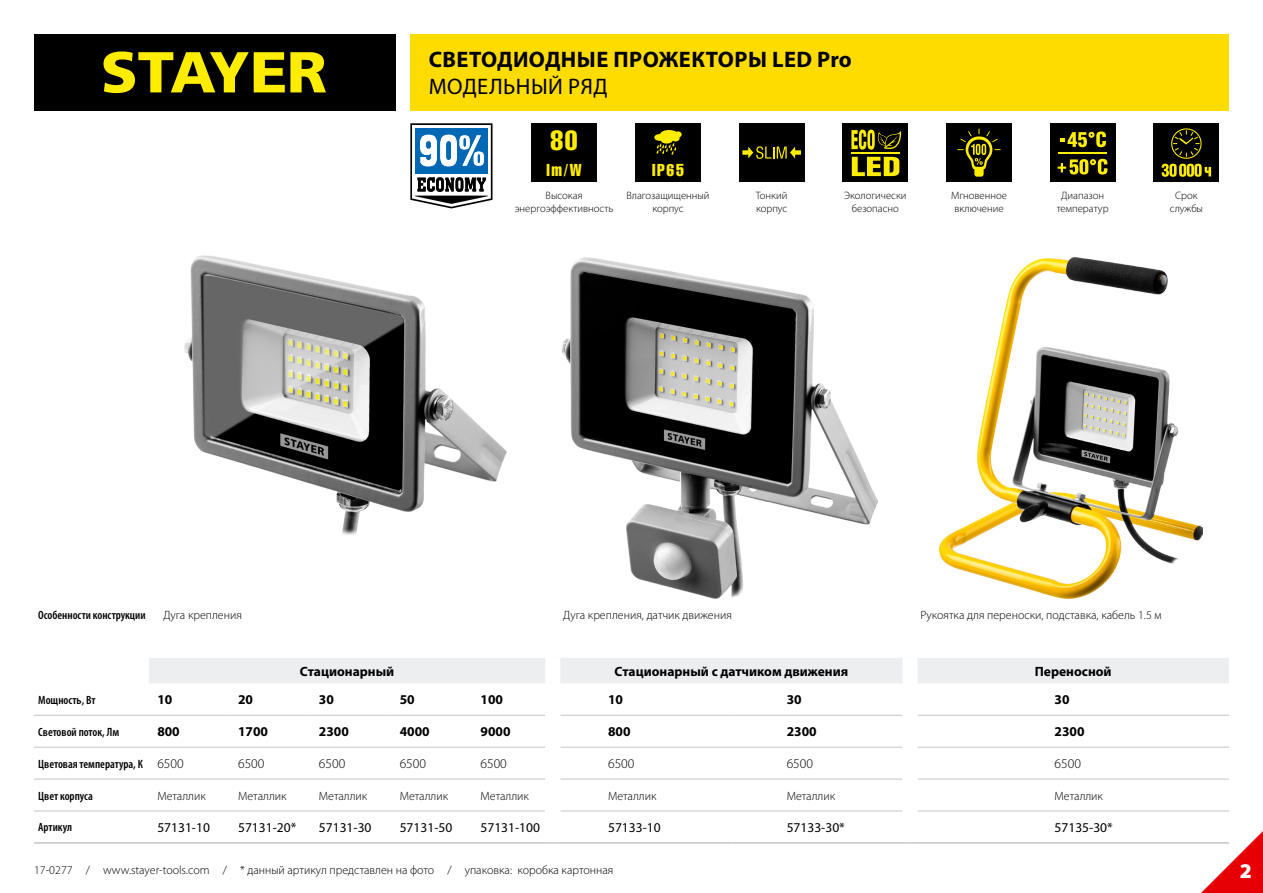
<style>
.page{position:relative;width:1263px;height:893px;background:#fff}
.page>*{position:absolute;margin:0;border:0;box-sizing:border-box;transform-origin:0 0}
.t1{font:27.6px "AG Letterica Compressed";color:#ffed00}
.t2{font:700 22.5px "Myriad Pro";letter-spacing:.02em;color:#000}
.t3{font:22.5px "Myriad Pro";letter-spacing:.02em;color:#000}
.t4{font:900 21px "Myriad Pro";color:#fff}
.t5{font:16.8px "AG Letterica Compressed";letter-spacing:.1em;color:#ffed00}
.t6{font:700 13.5px "Myriad Pro";color:#000}
.t7{font:13.5px "Myriad Pro";color:#000}
.t8{font:300 13.5px "Myriad Pro";color:#000}
.t9{font:300 12px "Myriad Pro";color:#000}
.t10{font:600 condensed 12px "Myriad Pro";color:#000}
.t11{font:300 10.65px/12.9px "Myriad Pro";color:#000;text-align:center}
.s1{font-weight:300;font-stretch:normal;font-size:13.5px}
</style>
<div class="page">
<div style="left:410px;top:34px;width:819px;height:77px;background:#ffdc00"></div>
<svg style="left:1201px;top:831px;width:62px;height:62px"></svg>
<div style="left:149px;top:658px;width:1080px;height:25px;background:#edeeef"></div>
<hr style="left:34px;top:715px;width:115px;height:1px;background:#c3c5c8">
<hr style="left:149px;top:715px;width:81px;height:1px;background:#c3c5c8">
<hr style="left:230px;top:715px;width:80px;height:1px;background:#c3c5c8">
<hr style="left:310px;top:715px;width:81px;height:1px;background:#c3c5c8">
<hr style="left:391px;top:715px;width:81px;height:1px;background:#c3c5c8">
<hr style="left:472px;top:715px;width:73px;height:1px;background:#c3c5c8">
<hr style="left:560px;top:715px;width:171px;height:1px;background:#c3c5c8">
<hr style="left:731px;top:715px;width:171px;height:1px;background:#c3c5c8">
<hr style="left:917px;top:715px;width:312px;height:1px;background:#c3c5c8">
<hr style="left:34px;top:747px;width:115px;height:1px;background:#c3c5c8">
<hr style="left:149px;top:747px;width:81px;height:1px;background:#c3c5c8">
<hr style="left:230px;top:747px;width:80px;height:1px;background:#c3c5c8">
<hr style="left:310px;top:747px;width:81px;height:1px;background:#c3c5c8">
<hr style="left:391px;top:747px;width:81px;height:1px;background:#c3c5c8">
<hr style="left:472px;top:747px;width:73px;height:1px;background:#c3c5c8">
<hr style="left:560px;top:747px;width:171px;height:1px;background:#c3c5c8">
<hr style="left:731px;top:747px;width:171px;height:1px;background:#c3c5c8">
<hr style="left:917px;top:747px;width:312px;height:1px;background:#c3c5c8">
<hr style="left:34px;top:779px;width:115px;height:1px;background:#c3c5c8">
<hr style="left:149px;top:779px;width:81px;height:1px;background:#c3c5c8">
<hr style="left:34px;top:811px;width:115px;height:1px;background:#c3c5c8">
<hr style="left:149px;top:811px;width:81px;height:1px;background:#c3c5c8">
<hr style="left:230px;top:779px;width:80px;height:1px;background:#c3c5c8">
<hr style="left:310px;top:779px;width:81px;height:1px;background:#c3c5c8">
<hr style="left:391px;top:779px;width:81px;height:1px;background:#c3c5c8">
<hr style="left:472px;top:779px;width:73px;height:1px;background:#c3c5c8">
<hr style="left:560px;top:779px;width:171px;height:1px;background:#c3c5c8">
<hr style="left:731px;top:779px;width:171px;height:1px;background:#c3c5c8">
<hr style="left:917px;top:779px;width:312px;height:1px;background:#c3c5c8">
<hr style="left:230px;top:811px;width:80px;height:1px;background:#c3c5c8">
<hr style="left:310px;top:811px;width:81px;height:1px;background:#c3c5c8">
<hr style="left:391px;top:811px;width:81px;height:1px;background:#c3c5c8">
<hr style="left:472px;top:811px;width:73px;height:1px;background:#c3c5c8">
<hr style="left:560px;top:811px;width:171px;height:1px;background:#c3c5c8">
<hr style="left:731px;top:811px;width:171px;height:1px;background:#c3c5c8">
<hr style="left:917px;top:811px;width:312px;height:1px;background:#c3c5c8">
<hr style="left:34px;top:842px;width:115px;height:2px;background:#c3c5c8">
<hr style="left:149px;top:842px;width:81px;height:2px;background:#c3c5c8">
<hr style="left:230px;top:842px;width:80px;height:2px;background:#c3c5c8">
<hr style="left:310px;top:842px;width:81px;height:2px;background:#c3c5c8">
<hr style="left:391px;top:842px;width:81px;height:2px;background:#c3c5c8">
<hr style="left:472px;top:842px;width:81px;height:2px;background:#c3c5c8">
<hr style="left:553px;top:842px;width:178px;height:2px;background:#c3c5c8">
<hr style="left:731px;top:842px;width:179px;height:2px;background:#c3c5c8">
<hr style="left:910px;top:842px;width:319px;height:2px;background:#c3c5c8">
<div style="left:545px;top:658px;width:15px;height:25px;background:#fff"></div>
<div style="left:902px;top:658px;width:15px;height:25px;background:#fff"></div>
<img style="left:184px;top:256px;width:322px;height:279px">
<img style="left:561px;top:257px;width:316px;height:342px">
<img style="left:940px;top:257px;width:262px;height:342px">
<svg style="left:410px;top:123px;width:83px;height:86px"></svg>
<div style="left:843px;top:123px;width:65px;height:59px;background:#000"></div>
<svg style="left:852px;top:157px;width:47px;height:19px"></svg>
<svg style="left:851px;top:129px;width:50px;height:21px"></svg>
<hr style="left:851px;top:152px;width:48px;height:1px;background:#ffed00">
<div style="left:946px;top:123px;width:65px;height:59px;background:#000"></div>
<svg style="left:957px;top:129px;width:43px;height:48px"></svg>
<div style="left:1050px;top:123px;width:65px;height:59px;background:#000"></div>
<svg style="left:1058px;top:159px;width:49px;height:16px"></svg>
<svg style="left:1060px;top:131px;width:46px;height:16px"></svg>
<hr style="left:1058px;top:152px;width:49px;height:1px;background:#ffed00">
<div style="left:1154px;top:123px;width:65px;height:59px;background:#000"></div>
<svg style="left:1162px;top:128px;width:49px;height:49px"></svg>
<div style="left:739px;top:123px;width:65px;height:59px;background:#000"></div>
<svg style="left:742px;top:146px;width:59px;height:13px"></svg>
<div style="left:531px;top:123px;width:66px;height:59px;background:#000"></div>
<div style="left:635px;top:123px;width:65px;height:59px;background:#000"></div>
<svg style="left:654px;top:130px;width:28px;height:25px"></svg>
<div style="left:34px;top:34px;width:361px;height:77px;background:#000"></div>
<svg style="left:104px;top:51px;width:222px;height:42px"></svg>
<h2 class="t2" style="left:429px;top:45px;width:425px">СВЕТОДИОДНЫЕ ПРОЖЕКТОРЫ LED Pro</h2>
<h2 class="t3" style="left:429px;top:73px;width:180px">МОДЕЛЬНЫЙ РЯД</h2>
<h1 class="t1" style="left:551px;top:126px;width:28px">80</h1>
<h3 class="t5" style="left:546px;top:161px;width:37px">lm/W</h3>
<p class="t11" style="left:515px;top:189px;width:100px">Высокая энергоэффективность</p>
<h3 class="t5" style="left:652px;top:161px;width:33px">IP65</h3>
<p class="t11" style="left:626px;top:189px;width:85px">Влагозащищенный корпус</p>
<p class="t11" style="left:756px;top:189px;width:33px;text-align:left">Тонкий корпус</p>
<p class="t11" style="left:844px;top:189px;width:64px">Экологически безопасно</p>
<p class="t11" style="left:951px;top:189px;width:57px">Мгновенное включение</p>
<p class="t11" style="left:1057px;top:189px;width:53px">Диапазон температур</p>
<p class="t11" style="left:1170px;top:189px;width:35px">Срок службы</p>
<p class="t10" style="left:38px;top:609px;width:109px">Особенности конструкции</p>
<p class="t9" style="left:163px;top:608px;width:80px">Дуга крепления</p>
<p class="t9" style="left:563px;top:608px;width:170px">Дуга крепления, датчик движения</p>
<p class="t9" style="left:920px;top:608px;width:243px">Рукоятка для переноски, подставка, кабель 1.5 м</p>
<p class="t6" style="left:300px;top:662px;width:96px">Cтационарный</p>
<p class="t6" style="left:614px;top:662px;width:235px">Cтационарный с датчиком движения</p>
<p class="t6" style="left:1035px;top:662px;width:78px">Переносной</p>
<p class="t10" style="left:38px;top:693px;width:59px">Мощность, Вт</p>
<p class="t6" style="left:157px;top:691px;width:16px">10</p>
<p class="t6" style="left:238px;top:691px;width:16px">20</p>
<p class="t6" style="left:319px;top:691px;width:16px">30</p>
<p class="t6" style="left:400px;top:691px;width:16px">50</p>
<p class="t6" style="left:480px;top:691px;width:24px">100</p>
<p class="t6" style="left:608px;top:691px;width:16px">10</p>
<p class="t6" style="left:787px;top:691px;width:16px">30</p>
<p class="t6" style="left:1054px;top:691px;width:16px">30</p>
<p class="t10" style="left:38px;top:725px;width:82px">Световой поток, Лм</p>
<p class="t6" style="left:157px;top:723px;width:24px">800</p>
<p class="t6" style="left:238px;top:723px;width:31px">1700</p>
<p class="t6" style="left:319px;top:723px;width:31px">2300</p>
<p class="t6" style="left:400px;top:723px;width:31px">4000</p>
<p class="t6" style="left:480px;top:723px;width:31px">9000</p>
<p class="t6" style="left:608px;top:723px;width:24px">800</p>
<p class="t6" style="left:787px;top:723px;width:31px">2300</p>
<p class="t6" style="left:1054px;top:723px;width:31px">2300</p>
<p class="t10" style="left:38px;top:757px;width:147px">Цветовая температура, К <span class="s1">6500</span></p>
<p class="t8" style="left:238px;top:755px;width:28px">6500</p>
<p class="t8" style="left:319px;top:755px;width:28px">6500</p>
<p class="t8" style="left:400px;top:755px;width:28px">6500</p>
<p class="t8" style="left:480px;top:755px;width:28px">6500</p>
<p class="t8" style="left:608px;top:755px;width:28px">6500</p>
<p class="t8" style="left:787px;top:755px;width:28px">6500</p>
<p class="t8" style="left:1054px;top:755px;width:28px">6500</p>
<p class="t10" style="left:38px;top:789px;width:56px">Цвет корпуса</p>
<p class="t9" style="left:157px;top:788px;width:50px">Металлик</p>
<p class="t9" style="left:238px;top:788px;width:50px">Металлик</p>
<p class="t9" style="left:319px;top:788px;width:50px">Металлик</p>
<p class="t9" style="left:400px;top:788px;width:50px">Металлик</p>
<p class="t9" style="left:480px;top:788px;width:50px">Металлик</p>
<p class="t9" style="left:608px;top:788px;width:50px">Металлик</p>
<p class="t9" style="left:787px;top:788px;width:50px">Металлик</p>
<p class="t9" style="left:1054px;top:788px;width:50px">Металлик</p>
<p class="t10" style="left:38px;top:821px;width:35px">Артикул</p>
<p class="t7" style="left:157px;top:819px;width:54px">57131-10</p>
<p class="t7" style="left:238px;top:819px;width:60px">57131-20*</p>
<p class="t7" style="left:319px;top:819px;width:54px">57131-30</p>
<p class="t7" style="left:400px;top:819px;width:54px">57131-50</p>
<p class="t7" style="left:480px;top:819px;width:61px">57131-100</p>
<p class="t7" style="left:608px;top:819px;width:54px">57133-10</p>
<p class="t7" style="left:787px;top:819px;width:60px">57133-30*</p>
<p class="t7" style="left:1054px;top:819px;width:60px">57135-30*</p>
<p class="t9" style="left:34px;top:862px;width:581px">17-0277 / www.stayer-tools.com / * данный артикул представлен на фото / упаковка: коробка картонная</p>
<h3 class="t4" style="left:1240px;top:856px;width:14px">2</h3>
</div>
